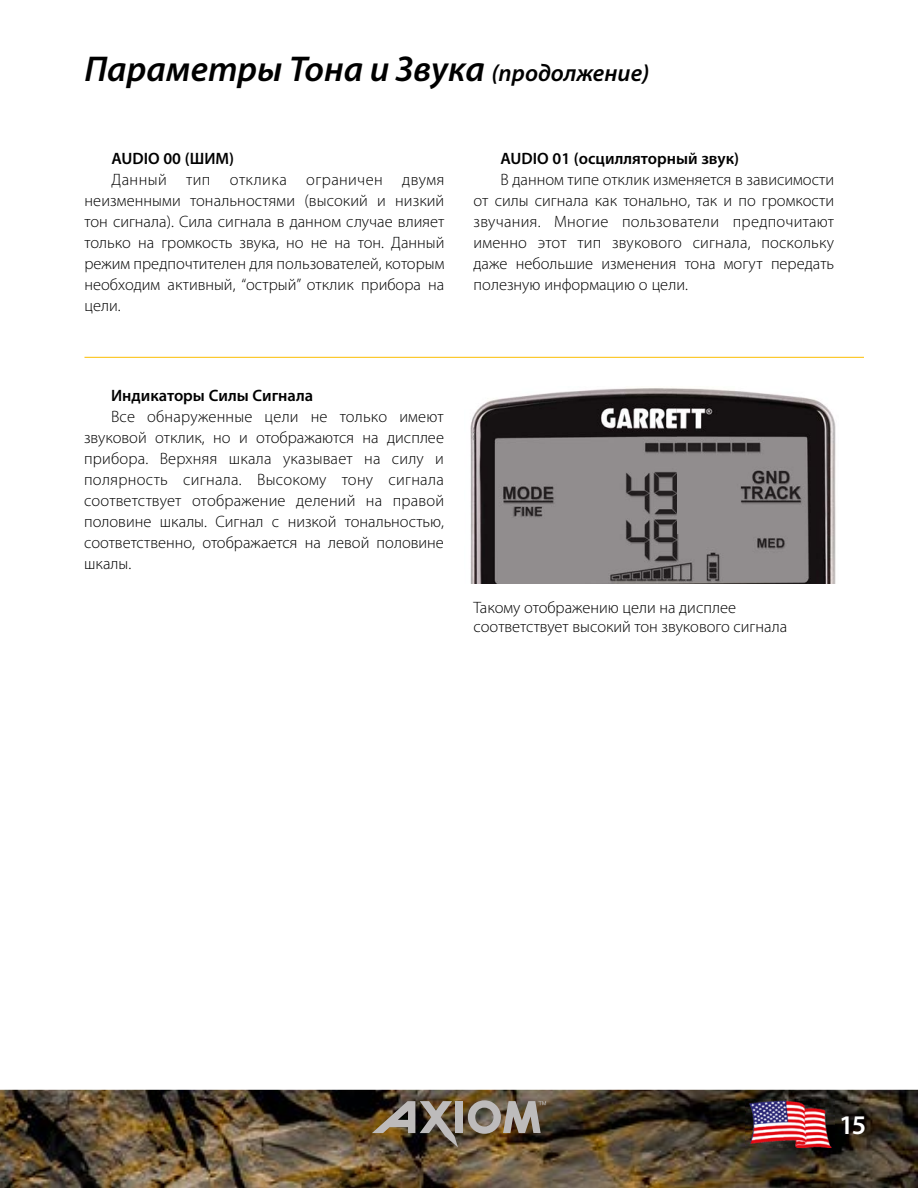
<style>
.page{position:relative;width:918px;height:1188px;background:#fff}
.page>*{position:absolute;margin:0;border:0;box-sizing:border-box;transform-origin:0 0}
.t1{font:italic 600 36px "Myriad Pro";color:#000}
.t2{font:600 27px "Myriad Pro";color:#fff}
.t3{font:300 16.5px/21px "Myriad Pro";color:#000;text-align:justify}
.t4{font:600 16.5px "Myriad Pro";color:#000}
.s1{font-size:24px}
</style>
<div class="page">
<img style="left:0;top:1090px;width:918px;height:98px">
<img style="left:745px;top:1100px;width:89px;height:48px">
<div style="left:456px;top:1101px;width:7px;height:32px;background:#bdbbbb"></div>
<svg style="left:372px;top:1101px;width:86px;height:46px"></svg>
<svg style="left:468px;top:1100px;width:78px;height:34px"></svg>
<hr style="left:84px;top:357px;width:780px;height:1px;background:#fcbe00">
<img style="left:470px;top:388px;width:366px;height:195px">
<h1 class="t1" style="left:84px;top:46px;width:566px">Параметры Тона и Звука <span class="s1">(продолжение)</span></h1>
<p class="t4" style="left:111px;top:148px;width:124px">AUDIO 00 (ШИМ)</p>
<p class="t3" style="left:84px;top:169px;width:361px;text-indent:27px">Данный тип отклика ограничен двумя неизменными тональностями (высокий и низкий тон сигнала). Сила сигнала в данном случае влияет только на громкость звука, но не на тон. Данный режим предпочтителен для пользователей, которым необходим активный, “острый” отклик прибора на цели.</p>
<p class="t4" style="left:501px;top:148px;width:240px">AUDIO 01 (осцилляторный звук)</p>
<p class="t3" style="left:474px;top:169px;width:362px;text-indent:27px">В данном типе отклик изменяется в зависимости от силы сигнала как тонально, так и по громкости звучания. Многие пользователи предпочитают именно этот тип звукового сигнала, поскольку даже небольшие изменения тона могут передать полезную информацию о цели.</p>
<p class="t4" style="left:111px;top:385px;width:204px">Индикаторы Силы Сигнала</p>
<p class="t3" style="left:84px;top:406px;width:362px;text-indent:27px">Все обнаруженные цели не только имеют звуковой отклик, но и отображаются на дисплее прибора. Верхняя шкала указывает на силу и полярность сигнала. Высокому тону сигнала соответствует отображение делений на правой половине шкалы. Сигнал с низкой тональностью, соответственно, отображается на левой половине шкалы.</p>
<p class="t3" style="left:474px;top:597px;width:315px;line-height:19.8px">Такому отображению цели на дисплее соответствует высокий тон звукового сигнала</p>
<h2 class="t2" style="left:839px;top:1108px;width:29px">15</h2>
</div>
